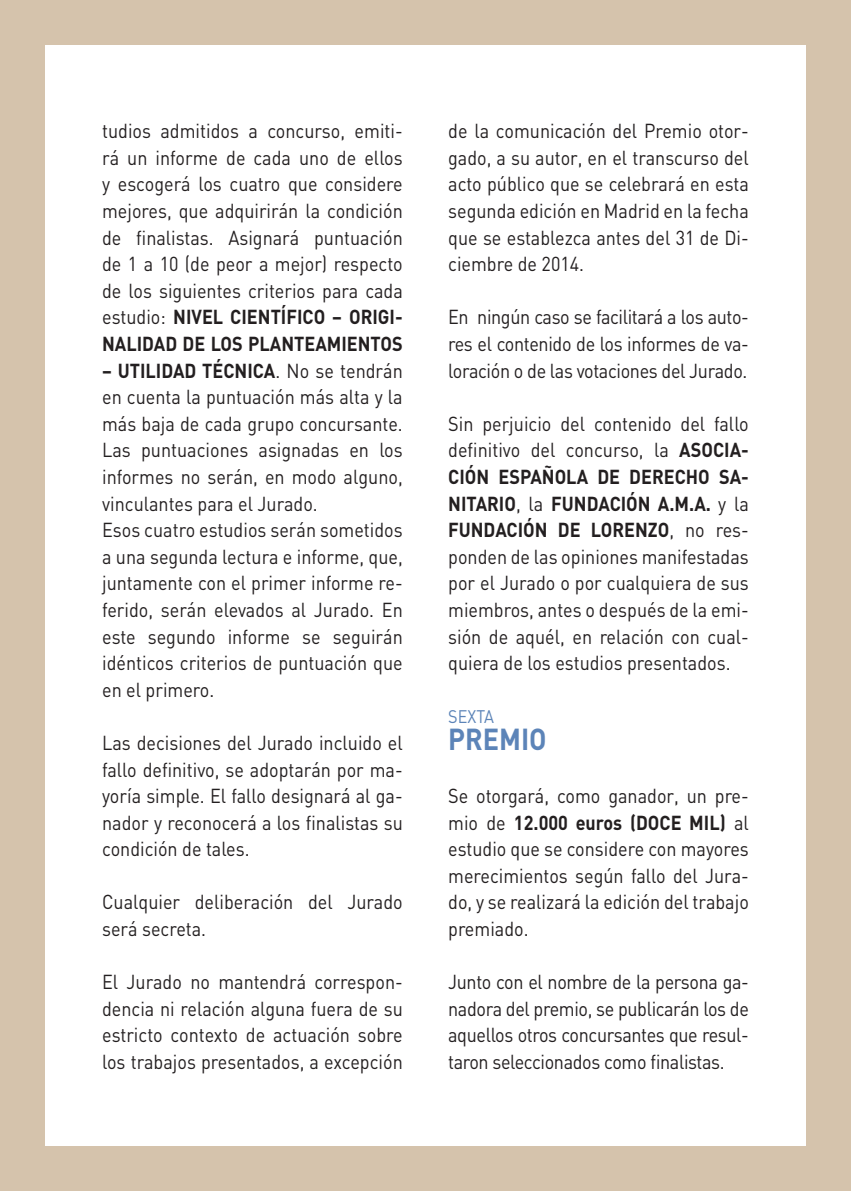
<style>
.page{position:relative;width:851px;height:1191px;background:#fff}
.page>*{position:absolute;margin:0;border:0;box-sizing:border-box;transform-origin:0 0}
.t1{font:700 30px "DIN";color:#5c84b8;scale:.9 1}
.t2{font:20px/26.6px "DIN";color:#231f20;text-align:justify;scale:.9 1}
.t3{font:18px "DIN";color:#5c84b8;scale:.9 1}
.s1{font-weight:700}
</style>
<div class="page">
<div style="left:0;top:0;width:850px;height:1191px;background:#d5c3ac"></div>
<div style="left:45px;top:45px;width:760px;height:1100px;background:#fff"></div>
<p class="t2" style="left:102px;top:117px;width:335px">tudios admitidos a concurso, emiti&shy;rá un informe de cada uno de ellos y escogerá los cuatro que considere mejores, que adquirirán la condición de finalistas. Asignará puntuación de 1 a 10 (de peor a mejor) respecto de los siguientes criterios para cada estudio: <span class="s1">NIVEL CIENTÍFICO – ORIGI-NALIDAD DE LOS PLANTEAMIENTOS</span></p>
<p class="t2" style="left:102px;top:357px;width:335px"><span class="s1">– UTILIDAD TÉCNICA</span>. No se tendrán en cuenta la puntuación más alta y la más baja de cada grupo concursante.<br>Las puntuaciones asignadas en los informes no serán, en modo alguno, vinculantes para el Jurado.</p>
<p class="t2" style="left:102px;top:516px;width:335px">Esos cuatro estudios serán sometidos a una segunda lectura e informe, que, juntamente con el primer informe re&shy;ferido, serán elevados al Jurado. En este segundo informe se seguirán idénticos criterios de puntuación que en el primero.</p>
<p class="t2" style="left:102px;top:729px;width:335px">Las decisiones del Jurado incluido el fallo definitivo, se adoptarán por ma&shy;yoría simple. El fallo designará al ga&shy;nador y reconocerá a los finalistas su condición de tales.</p>
<p class="t2" style="left:102px;top:888px;width:335px">Cualquier deliberación del Jurado será secreta.</p>
<p class="t2" style="left:102px;top:968px;width:335px">El Jurado no mantendrá correspon&shy;dencia ni relación alguna fuera de su estricto contexto de actuación sobre los trabajos presentados, a excepción</p>
<p class="t2" style="left:448px;top:117px;width:335px">de la comunicación del Premio otor&shy;gado, a su autor, en el transcurso del acto público que se celebrará en esta segunda edición en Madrid en la fecha que se establezca antes del 31 de Di&shy;ciembre de 2014.</p>
<p class="t2" style="left:448px;top:303px;width:335px">En ningún caso se facilitará a los auto&shy;res el contenido de los informes de va&shy;loración o de las votaciones del Jurado.</p>
<p class="t2" style="left:448px;top:410px;width:335px">Sin perjuicio del contenido del fallo definitivo del concurso, la <span class="s1">ASOCIA-CIÓN ESPAÑOLA DE DERECHO SA-NITARIO</span>, la <span class="s1">FUNDACIÓN A.M.A.</span> y la <span class="s1">FUNDACIÓN DE LORENZO</span>, no res&shy;ponden de las opiniones manifestadas por el Jurado o por cualquiera de sus miembros, antes o después de la emi&shy;sión de aquél, en relación con cual&shy;quiera de los estudios presentados.</p>
<p class="t3" style="left:448px;top:705px;width:53px">SEXTA</p>
<p class="t1" style="left:448px;top:719px;width:111px">PREMIO</p>
<p class="t2" style="left:448px;top:782px;width:335px">Se otorgará, como ganador, un pre&shy;mio de <span class="s1">12.000 euros (DOCE MIL)</span> al estudio que se considere con mayores merecimientos según fallo del Jura&shy;do, y se realizará la edición del trabajo premiado.</p>
<p class="t2" style="left:448px;top:968px;width:335px">Junto con el nombre de la persona ga&shy;nadora del premio, se publicarán los de aquellos otros concursantes que resul&shy;taron seleccionados como finalistas.</p>
</div>
